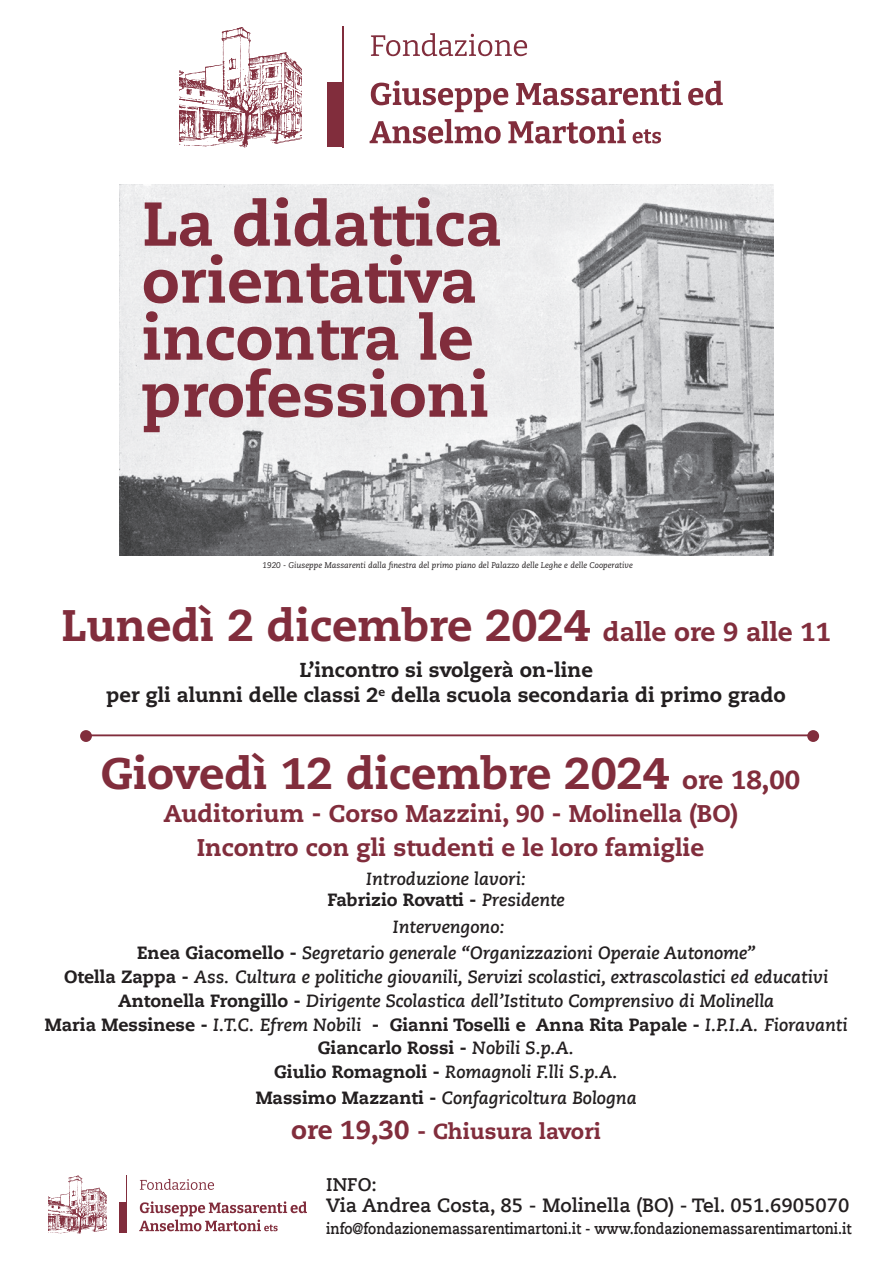
<style>
.page{position:relative;width:893px;height:1263px;background:#fff}
.page>*{position:absolute;margin:0;border:0;box-sizing:border-box;transform-origin:0 0}
.t1{font:800 61.8px/57px "Caecilia LT Std";color:#812d3c}
.t2{font:800 44.1px "Caecilia LT Std";color:#812d3c}
.t3{font:800 24.15px/34.3px "Caecilia LT Std";color:#812d3c;text-align:center}
.t4{font:800 21.75px "Caecilia LT Std";color:#812d3c}
.t5{font:800 20.25px/25px "Caecilia LT Std";color:#231f20;text-align:center}
.t6{font:700 19.2px "Caecilia LT Pro 75";color:#231f20}
.t7{font:700 18.15px "Caecilia LT Pro 75";color:#231f20}
.t8{font:italic 700 17.7px/23.7px "Caecilia LT Pro 76";color:#231f20;text-align:center}
.t9{font:800 17.7px/23.7px "Caecilia LT Pro 85";color:#231f20;text-align:center}
.t10{font:italic 700 17.7px "Caecilia LT Std";color:#231f20}
.t11{font:700 15.45px "Caecilia LT Pro 75";color:#231f20;scale:.88 1}
.t12{font:italic 8.25px "Caecilia LT Std";color:#231f20}
.s1{font-size:25.95px}
.s2{font-family:"Caecilia LT Pro 76";font-weight:700;font-style:italic}
.s3{font-family:"Caecilia LT Pro 85";font-weight:800;font-style:normal}
</style>
<div class="page">
<svg style="left:371px;top:33px;width:156px;height:23px"></svg>
<svg style="left:371px;top:81px;width:137px;height:31px"></svg>
<svg style="left:516px;top:81px;width:165px;height:24px"></svg>
<svg style="left:688px;top:81px;width:35px;height:24px"></svg>
<svg style="left:370px;top:119px;width:131px;height:25px"></svg>
<svg style="left:508px;top:119px;width:118px;height:25px"></svg>
<svg style="left:633px;top:129px;width:28px;height:14px"></svg>
<div style="left:328px;top:83px;width:15px;height:64px;background:#812d3c"></div>
<hr style="left:343px;top:26px;width:1px;height:121px;background:#812d3c">
<img style="left:179px;top:27px;width:123px;height:120px">
<svg style="left:140px;top:1179px;width:74px;height:11px"></svg>
<svg style="left:139px;top:1201px;width:168px;height:30px"></svg>
<div style="left:119px;top:1202px;width:8px;height:31px;background:#812d3c"></div>
<hr style="left:126px;top:1175px;width:1px;height:58px;background:#812d3c">
<img style="left:49px;top:1176px;width:58px;height:57px">
<img style="left:120px;top:185px;width:653px;height:371px">
<hr style="left:86px;top:734px;width:728px;height:2px;background:#812d3c">
<div style="left:807px;top:730px;width:12px;height:12px;background:#812d3c;border-radius:50%"></div>
<div style="left:80px;top:730px;width:12px;height:12px;background:#812d3c;border-radius:50%"></div>
<h1 class="t1" style="left:142px;top:196px;width:362px">La didattica orientativa incontra le professioni</h1>
<p class="t12" style="left:262px;top:560px;width:372px">1920 - Giuseppe Massarenti dalla finestra del primo piano del Palazzo delle Leghe e delle Cooperative</p>
<h2 class="t2" style="left:61px;top:598px;width:772px">Lunedì 2 dicembre 2024 <span class="s1">dalle ore 9 alle 11</span></h2>
<p class="t5" style="left:107px;top:658px;width:681px">L’incontro si svolgerà on-line<br>per gli alunni delle classi 2<sup>e</sup> della scuola secondaria di primo grado</p>
<h2 class="t2" style="left:101px;top:746px;width:701px">Giovedì 12 dicembre 2024 <span class="s1">ore 18,00</span></h2>
<h3 class="t3" style="left:163px;top:796px;width:576px">Auditorium - Corso Mazzini, 90 - Molinella (BO)<br>Incontro con gli studenti e le loro famiglie</h3>
<p class="t10" style="left:366px;top:868px;width:161px">Introduzione lavori:</p>
<p class="t9" style="left:328px;top:887px;width:239px">Fabrizio Rovatti - <span class="s2">Presidente</span></p>
<p class="t10" style="left:393px;top:917px;width:113px">Intervengono:</p>
<p class="t8" style="left:64px;top:941px;width:765px"><span class="s3">Enea Giacomello -</span> Segretario generale “Organizzazioni Operaie Autonome”<br><span class="s3">Otella Zappa -</span> Ass. Cultura e politiche giovanili, Servizi scolastici, extrascolastici ed educativi<br><span class="s3">Antonella Frongillo -</span> Dirigente Scolastica dell’Istituto Comprensivo di Molinella</p>
<p class="t9" style="left:45px;top:1012px;width:804px">Maria Messinese - <span class="s2">I.T.C. Efrem Nobili</span> - Gianni Toselli e Anna Rita Papale - <span class="s2">I.P.I.A. Fioravanti<br></span>Giancarlo Rossi - <span class="s2">Nobili S.p.A.</span></p>
<p class="t8" style="left:256px;top:1059px;width:383px;line-height:26.1px"><span class="s3">Giulio Romagnoli -</span> Romagnoli F.lli S.p.A.<br><span class="s3">Massimo Mazzanti -</span> Confagricoltura Bologna</p>
<p class="t4" style="left:291px;top:1118px;width:311px"><span class="s1">ore 19,30</span> - Chiusura lavori</p>
<p class="t7" style="left:326px;top:1172px;width:52px">INFO:</p>
<p class="t6" style="left:326px;top:1192px;width:525px">Via Andrea Costa, 85 - Molinella (BO) - Tel. 051.6905070</p>
<p class="t11" style="left:326px;top:1218px;width:598px">info@fondazionemassarentimartoni.it - www.fondazionemassarentimartoni.it</p>
</div>
